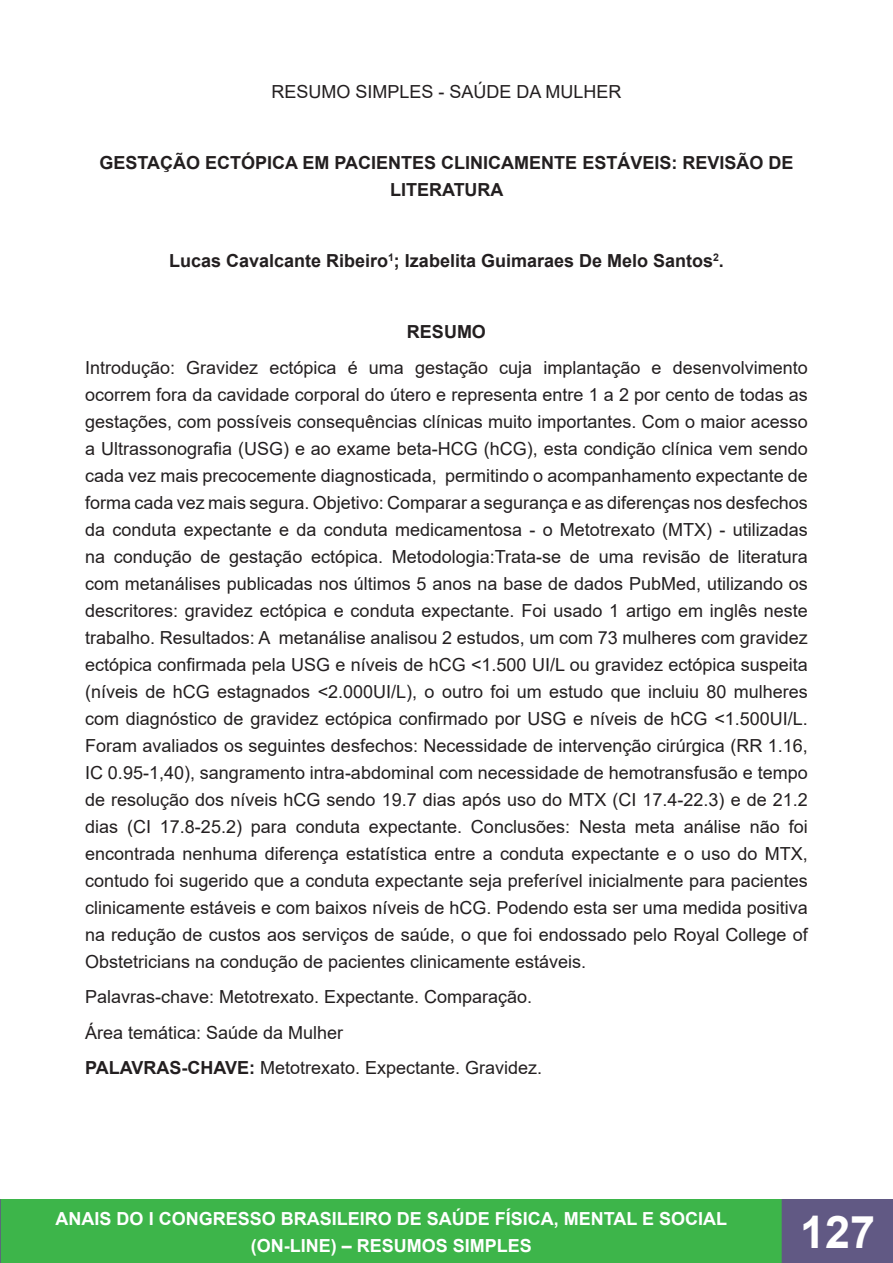
<style>
.page{position:relative;width:893px;height:1263px;background:#fff}
.page>*{position:absolute;margin:0;border:0;box-sizing:border-box;transform-origin:0 0}
.t1{font:700 45px "Arial";color:#fff}
.t2{font:18px/27px "Arial";color:#231f20;text-align:justify}
.t3{font:700 18px/27px "Arial";color:#231f20;text-align:center}
.t4{font:700 18px/27px "Arial";color:#fff;text-align:center}
.s1{font-weight:700}
</style>
<div class="page">
<div style="left:0;top:1200px;width:782px;height:63px;background:#3db54a"></div>
<div style="left:0;top:1199px;width:783px;height:64px;border:2px solid #3db54a"></div>
<svg style="left:0;top:1199px;width:1px;height:64px"></svg>
<div style="left:782px;top:1200px;width:111px;height:63px;background:#615984"></div>
<div style="left:782px;top:1199px;width:111px;height:64px;border:2px solid #615984"></div>
<p class="t2" style="left:271px;top:78px;width:352px">RESUMO SIMPLES - SAÚDE DA MULHER</p>
<p class="t3" style="left:100px;top:150px;width:695px">GESTAÇÃO ECTÓPICA EM PACIENTES CLINICAMENTE ESTÁVEIS: REVISÃO DE<br>LITERATURA</p>
<p class="t3" style="left:169px;top:248px;width:556px">Lucas Cavalcante Ribeiro<sup>1</sup>; Izabelita Guimaraes De Melo Santos<sup>2</sup>.</p>
<p class="t3" style="left:407px;top:319px;width:81px">RESUMO</p>
<p class="t2" style="left:85px;top:354px;width:724px">Introdução: Gravidez ectópica é uma gestação cuja implantação e desenvolvimento ocorrem fora da cavidade corporal do útero e representa entre 1 a 2 por cento de todas as gestações, com possíveis consequências clínicas muito importantes. Com o maior acesso a Ultrassonografia (USG) e ao exame beta-HCG (hCG), esta condição clínica vem sendo cada vez mais precocemente diagnosticada, permitindo o acompanhamento expectante de forma cada vez mais segura. Objetivo: Comparar a segurança e as diferenças nos desfechos da conduta expectante e da conduta medicamentosa - o Metotrexato (MTX) - utilizadas na condução de gestação ectópica. Metodologia:Trata-se de uma revisão de literatura com metanálises publicadas nos últimos 5 anos na base de dados PubMed, utilizando os descritores: gravidez ectópica e conduta expectante. Foi usado 1 artigo em inglês neste trabalho. Resultados: A metanálise analisou 2 estudos, um com 73 mulheres com gravidez ectópica confirmada pela USG e níveis de hCG &lt;1.500 UI/L ou gravidez ectópica suspeita (níveis de hCG estagnados &lt;2.000UI/L), o outro foi um estudo que incluiu 80 mulheres com diagnóstico de gravidez ectópica confirmado por USG e níveis de hCG &lt;1.500UI/L.<br>Foram avaliados os seguintes desfechos: Necessidade de intervenção cirúrgica (RR 1.16, IC 0.95-1,40), sangramento intra-abdominal com necessidade de hemotransfusão e tempo de resolução dos níveis hCG sendo 19.7 dias após uso do MTX (CI 17.4-22.3) e de 21.2 dias (CI 17.8-25.2) para conduta expectante. Conclusões: Nesta meta análise não foi encontrada nenhuma diferença estatística entre a conduta expectante e o uso do MTX, contudo foi sugerido que a conduta expectante seja preferível inicialmente para pacientes clinicamente estáveis e com baixos níveis de hCG. Podendo esta ser uma medida positiva na redução de custos aos serviços de saúde, o que foi endossado pelo Royal College of Obstetricians na condução de pacientes clinicamente estáveis.</p>
<p class="t2" style="left:85px;top:983px;width:449px">Palavras-chave: Metotrexato. Expectante. Comparação.</p>
<p class="t2" style="left:85px;top:1019px;width:260px">Área temática: Saúde da Mulher</p>
<p class="t2" style="left:85px;top:1054px;width:459px"><span class="s1">PALAVRAS-CHAVE:</span> Metotrexato. Expectante. Gravidez.</p>
<p class="t4" style="left:56px;top:1205px;width:673px">ANAIS DO I CONGRESSO BRASILEIRO DE SAÚDE FÍSICA, MENTAL E SOCIAL (ON-LINE) – RESUMOS SIMPLES</p>
<h1 class="t1" style="left:800px;top:1200px;width:77px">127</h1>
</div>
